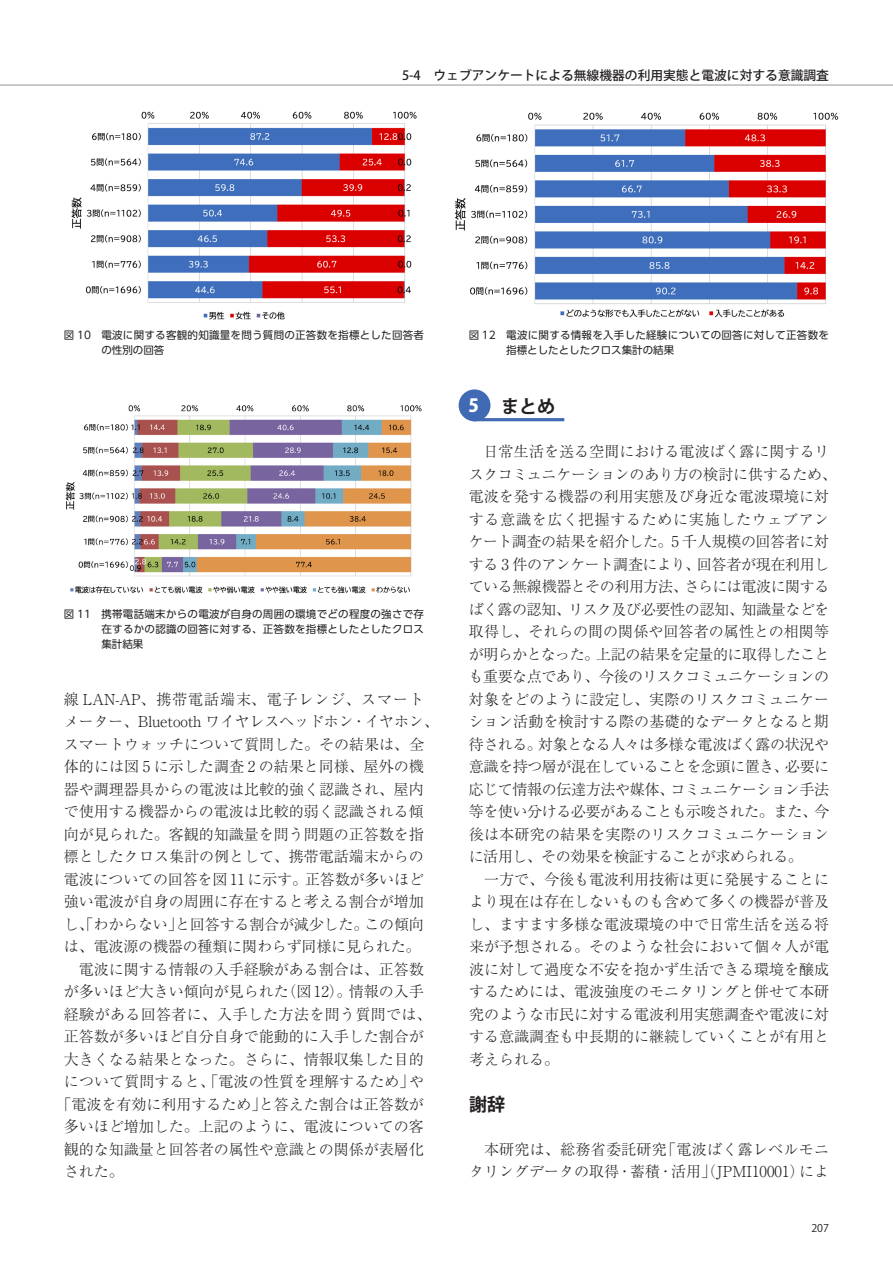
<style>
.page{position:relative;width:893px;height:1263px;background:#fff}
.page>*{position:absolute;margin:0;border:0;box-sizing:border-box;transform-origin:0 0}
._1___-12ｐ{font:700 18px "Koz Go Pr 6 N";color:#231f20}
.謝辞-12p{font:700 18px "Koz Go Pr 6 N";color:#231f20}
.数字-タイトル_白{font:800 18px "Koz Go Pr 6 N";color:#fff}
._1-0_本文{font:300 15px/22.5px "Ryumin Pro";color:#231f20}
._1-0_本文-2{font:300 15px/22.5px "Ryumin Pro";letter-spacing:-.02em;color:#231f20}
._1-0_本文-3{font:300 15px "Ryumin Pro";letter-spacing:.025em;color:#231f20}
.t1{font:500 12.75px "Koz Go Pr 6 N";color:#231f20}
.t2{font:10.65px "Koz Go Pr 6 N";color:#231f20}
._0-3_図題-Ｊ-2桁{font:10.5px/15px "UD Shin Go Pro";letter-spacing:.025em;color:#231f20}
</style>
<div class="page">
<hr style="left:473px;top:418px;width:91px;height:3px;background:#406ab4">
<div style="left:459px;top:389px;width:31px;height:32px;background:#406ab4;border-radius:50%"></div>
<img style="left:71px;top:111px;width:346px;height:209px">
<img style="left:455px;top:112px;width:384px;height:206px">
<img style="left:65px;top:405px;width:357px;height:189px">
<hr style="left:0;top:85px;width:893px;height:1px;background:#939598">
<p class="t1" style="left:402px;top:68px;width:428px">5-4　ウェブアンケートによる無線機器の利用実態と電波に対する意識調査</p>
<p class="_0-3_図題-Ｊ-2桁" style="left:101px;top:327px;width:324px;text-indent:-38px">図 10 電波に関する客観的知識量を問う質問の正答数を指標とした回答者の性別の回答</p>
<p class="_0-3_図題-Ｊ-2桁" style="left:506px;top:327px;width:324px;text-indent:-38px">図 12 電波に関する情報を入手した経験についての回答に対して正答数を指標としたとしたクロス集計の結果</p>
<p class="_0-3_図題-Ｊ-2桁" style="left:101px;top:606px;width:324px;text-align:justify;text-indent:-38px">図 11 携帯電話端末からの電波が自身の周囲の環境でどの程度の強さで存在するかの認識の回答に対する、正答数を指標としたとしたクロス集計結果</p>
<p class="_1-0_本文" style="left:64px;top:686px;width:376px">線 LAN-AP、携帯電話端末、電子レンジ、スマートメーター、Bluetooth ワイヤレスヘッドホン・イヤホン、スマートウォッチについて質問した。その結果は、全体的には図 5 に示した調査 2 の結果と同様、屋外の機器や調理器具からの電波は比較的強く認識され、屋内で使用する機器からの電波は比較的弱く認識される傾向が見られた。客観的知識量を問う問題の正答数を指標としたクロス集計の例として、携帯電話端末からの電波についての回答を図 11 に示す。正答数が多いほど強い電波が自身の周囲に存在すると考える割合が増加し、「わからない」と回答する割合が減少した。この傾向は、電波源の機器の種類に関わらず同様に見られた。</p>
<p class="_1-0_本文" style="left:79px;top:956px;width:347px">電波に関する情報の入手経験がある割合は、正答数</p>
<p class="_1-0_本文" style="left:64px;top:979px;width:361px">が多いほど大きい傾向が見られた（図 12）。情報の入手</p>
<p class="_1-0_本文-3" style="left:64px;top:1002px;width:369px">経験がある回答者に、入手した方法を問う質問では、</p>
<p class="_1-0_本文" style="left:64px;top:1024px;width:362px">正答数が多いほど自分自身で能動的に入手した割合が</p>
<p class="_1-0_本文" style="left:64px;top:1046px;width:362px">大きくなる結果となった。さらに、情報収集した目的</p>
<p class="_1-0_本文" style="left:64px;top:1069px;width:362px">について質問すると、「電波の性質を理解するため」や</p>
<p class="_1-0_本文" style="left:56px;top:1091px;width:369px">「電波を有効に利用するため」と答えた割合は正答数が</p>
<p class="_1-0_本文" style="left:64px;top:1114px;width:362px">多いほど増加した。上記のように、電波についての客</p>
<p class="_1-0_本文" style="left:64px;top:1136px;width:362px">観的な知識量と回答者の属性や意識との関係が表層化</p>
<p class="_1-0_本文" style="left:64px;top:1159px;width:62px">された。</p>
<p class="_1___-12ｐ" style="left:501px;top:396px;width:55px">まとめ</p>
<p class="_1-0_本文-2" style="left:469px;top:439px;width:370px;text-indent:15px">日常生活を送る空間における電波ばく露に関するリスクコミュニケーションのあり方の検討に供するため、電波を発する機器の利用実態及び身近な電波環境に対する意識を広く把握するために実施したウェブアンケート調査の結果を紹介した。5 千人規模の回答者に対する 3 件のアンケート調査により、回答者が現在利用している無線機器とその利用方法、さらには電波に関するばく露の認知、リスク及び必要性の認知、知識量などを取得し、それらの間の関係や回答者の属性との相関等が明らかとなった。上記の結果を定量的に取得したことも重要な点であり、今後のリスクコミュニケーションの対象をどのように設定し、実際のリスクコミュニケーション活動を検討する際の基礎的なデータとなると期待される。対象となる人々は多様な電波ばく露の状況や意識を持つ層が混在していることを念頭に置き、必要に応じて情報の伝達方法や媒体、コミュニケーション手法等を使い分ける必要があることも示唆された。また、今後は本研究の結果を実際のリスクコミュニケーションに活用し、その効果を検証することが求められる。</p>
<p class="_1-0_本文" style="left:469px;top:866px;width:362px;text-align:justify;text-indent:15px">一方で、今後も電波利用技術は更に発展することにより現在は存在しないものも含めて多くの機器が普及し、ますます多様な電波環境の中で日常生活を送る将来が予想される。そのような社会において個々人が電波に対して過度な不安を抱かず生活できる環境を醸成するためには、電波強度のモニタリングと併せて本研究のような市民に対する電波利用実態調査や電波に対する意識調査も中長期的に継続していくことが有用と考えられる。</p>
<p class="謝辞-12p" style="left:469px;top:1094px;width:37px">謝辞</p>
<p class="_1-0_本文" style="left:469px;top:1136px;width:362px;text-align:right">本研究は、総務省委託研究「電波ばく露レベルモニタリングデータの取得・蓄積・活用」（JPMI10001）によ</p>
<p class="数字-タイトル_白" style="left:468px;top:395px;width:12px">5</p>
<p class="t2" style="left:811px;top:1222px;width:19px">207</p>
</div>
